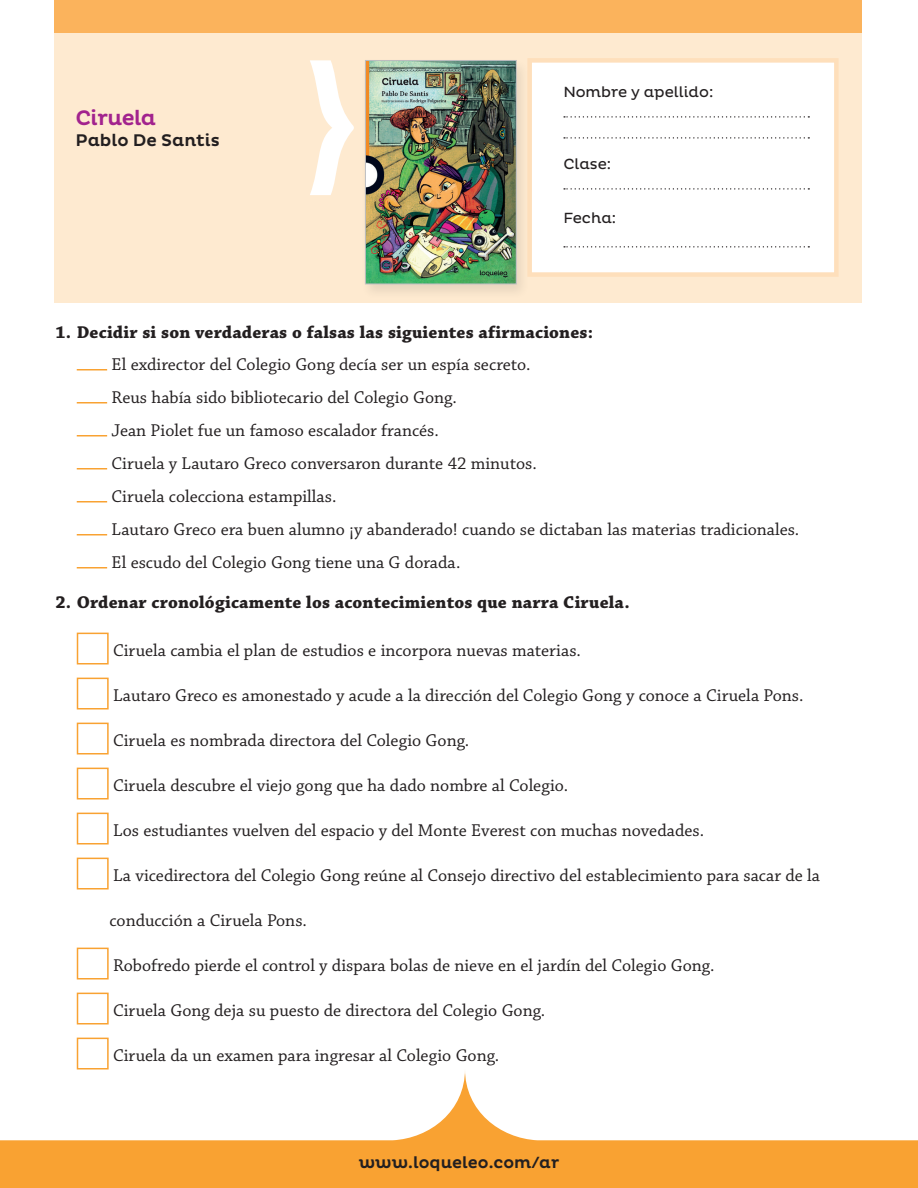
<style>
.page{position:relative;width:918px;height:1188px;background:#fff}
.page>*{position:absolute;margin:0;border:0;box-sizing:border-box;transform-origin:0 0}
.t1{font:500 21.3px "Pluto";letter-spacing:-.03em;color:#a2238e}
.t2{font:18px/33px "Chaparral Pro";color:#231f20}
.t3{font:700 18px "Chaparral Pro";letter-spacing:.01em;color:#231f20}
.t4{font:500 17.25px "Pluto";color:#231f20}
.t5{font:500 16.5px "Pluto";color:#231f20}
.t6{font:15px "Pluto";color:#231f20}
</style>
<div class="page">
<hr style="left:77px;top:369px;width:30px;height:1px;background:#f9a232">
<hr style="left:77px;top:402px;width:30px;height:2px;background:#f9a232">
<hr style="left:77px;top:435px;width:30px;height:1px;background:#f9a232">
<hr style="left:77px;top:468px;width:30px;height:2px;background:#f9a232">
<hr style="left:77px;top:501px;width:30px;height:1px;background:#f9a232">
<hr style="left:77px;top:534px;width:30px;height:2px;background:#f9a232">
<hr style="left:77px;top:567px;width:30px;height:1px;background:#f9a232">
<div style="left:77px;top:633px;width:32px;height:31px;border:2px solid #f9a232"></div>
<div style="left:77px;top:678px;width:32px;height:32px;border:2px solid #f9a232"></div>
<div style="left:77px;top:723px;width:32px;height:31px;border:2px solid #f9a232"></div>
<div style="left:77px;top:768px;width:32px;height:32px;border:2px solid #f9a232"></div>
<div style="left:77px;top:813px;width:32px;height:31px;border:2px solid #f9a232"></div>
<div style="left:77px;top:858px;width:32px;height:32px;border:2px solid #f9a232"></div>
<div style="left:77px;top:948px;width:32px;height:32px;border:2px solid #f9a232"></div>
<div style="left:77px;top:993px;width:32px;height:31px;border:2px solid #f9a232"></div>
<div style="left:77px;top:1038px;width:32px;height:32px;border:2px solid #f9a232"></div>
<div style="left:54px;top:0;width:808px;height:303px;background:#feead0"></div>
<svg style="left:310px;top:60px;width:44px;height:135px"></svg>
<svg style="left:0;top:1069px;width:918px;height:119px"></svg>
<div style="left:530px;top:60px;width:306px;height:215px;background:#fff"></div>
<svg style="left:564px;top:116px;width:245px;height:2px"></svg>
<svg style="left:564px;top:137px;width:245px;height:2px"></svg>
<svg style="left:564px;top:188px;width:245px;height:2px"></svg>
<svg style="left:564px;top:246px;width:245px;height:2px"></svg>
<div style="left:527px;top:58px;width:312px;height:219px;border:4px solid #fedfbb"></div>
<div style="left:54px;top:0;width:808px;height:33px;background:#fbb35c"></div>
<div style="left:361px;top:58px;width:169px;height:242px;background:#231f20;opacity:.1"></div>
<img style="left:367px;top:62px;width:147px;height:220px">
<div style="left:365px;top:60px;width:151px;height:224px;border:1px solid #bcbdc0"></div>
<p class="t1" style="left:76px;top:106px;width:82px">Ciruela</p>
<p class="t4" style="left:76px;top:131px;width:146px">Pablo De Santis</p>
<p class="t6" style="left:563px;top:83px;width:152px">Nombre y apellido:</p>
<p class="t6" style="left:563px;top:155px;width:49px">Clase:</p>
<p class="t6" style="left:563px;top:209px;width:54px">Fecha:</p>
<p class="t3" style="left:56px;top:321px;width:539px">1. Decidir si son verdaderas o falsas las siguientes afirmaciones:</p>
<p class="t2" style="left:112px;top:349px;width:689px">El exdirector del Colegio Gong decía ser un espía secreto.<br>Reus había sido bibliotecario del Colegio Gong.<br>Jean Piolet fue un famoso escalador francés.<br>Ciruela y Lautaro Greco conversaron durante 42 minutos.<br>Ciruela colecciona estampillas.<br>Lautaro Greco era buen alumno ¡y abanderado! cuando se dictaban las materias tradicionales.<br>El escudo del Colegio Gong tiene una G dorada.</p>
<p class="t3" style="left:56px;top:591px;width:576px">2. Ordenar cronológicamente los acontecimientos que narra Ciruela.</p>
<p class="t2" style="left:113px;top:634px;width:470px">Ciruela cambia el plan de estudios e incorpora nuevas materias.</p>
<p class="t2" style="left:113px;top:679px;width:692px">Lautaro Greco es amonestado y acude a la dirección del Colegio Gong y conoce a Ciruela Pons.</p>
<p class="t2" style="left:113px;top:724px;width:358px">Ciruela es nombrada directora del Colegio Gong.</p>
<p class="t2" style="left:113px;top:769px;width:457px">Ciruela descubre el viejo gong que ha dado nombre al Colegio.</p>
<p class="t2" style="left:113px;top:814px;width:593px">Los estudiantes vuelven del espacio y del Monte Everest con muchas novedades.</p>
<p class="t2" style="left:113px;top:859px;width:709px">La vicedirectora del Colegio Gong reúne al Consejo directivo del establecimiento para sacar de la</p>
<p class="t2" style="left:109px;top:904px;width:199px">conducción a Ciruela Pons.</p>
<p class="t2" style="left:113px;top:949px;width:603px">Robofredo pierde el control y dispara bolas de nieve en el jardín del Colegio Gong.</p>
<p class="t2" style="left:113px;top:994px;width:434px">Ciruela Gong deja su puesto de directora del Colegio Gong.</p>
<p class="t2" style="left:113px;top:1039px;width:388px">Ciruela da un examen para ingresar al Colegio Gong.</p>
<p class="t5" style="left:359px;top:1153px;width:202px">www.loqueleo.com/ar</p>
</div>
